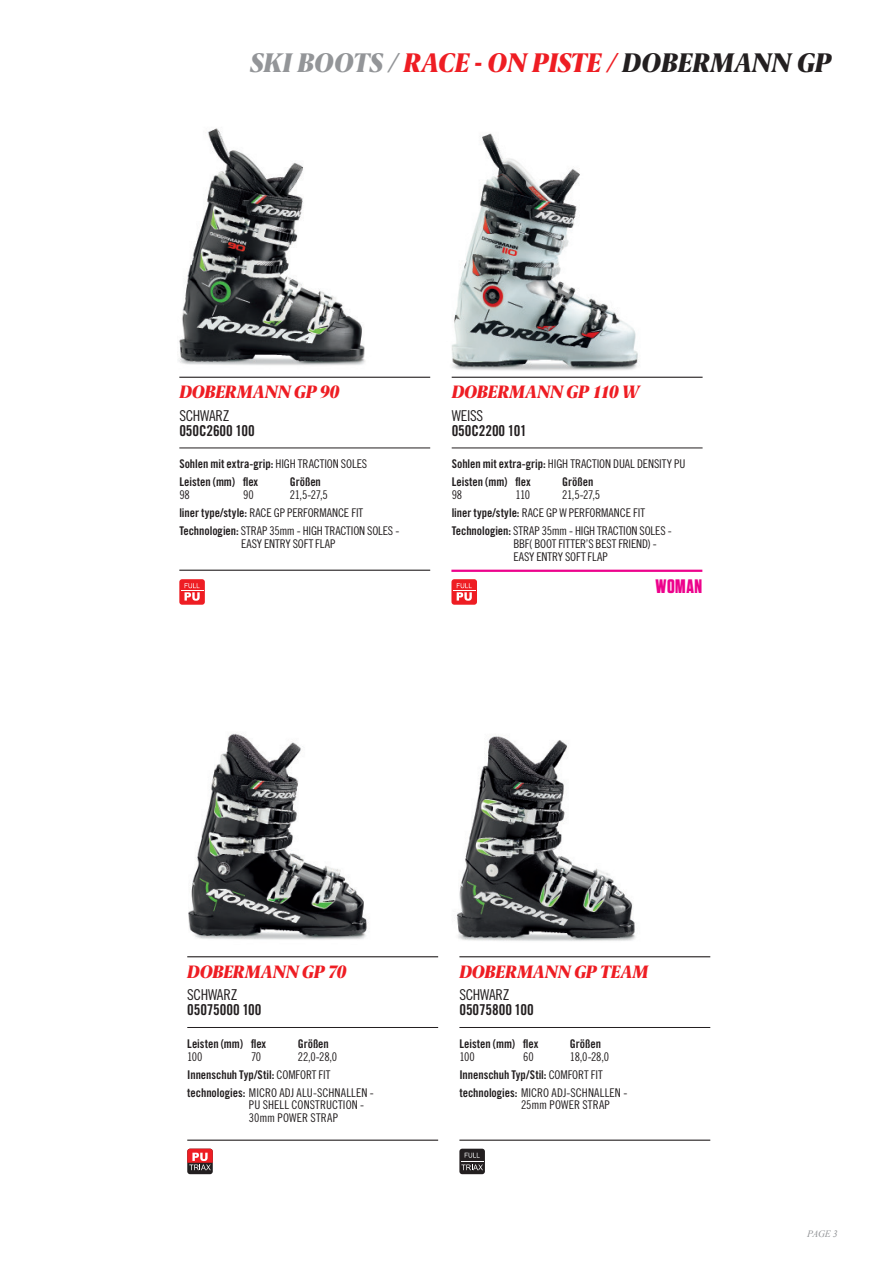
<style>
.page{position:relative;width:893px;height:1263px;background:#fff}
.page>*{position:absolute;margin:0;border:0;box-sizing:border-box;transform-origin:0 0}
.t1{font:italic 900 27px "Berlingske Serif Cn";color:#ee1d23}
.t2{font:700 19.5px "Tungsten";letter-spacing:.03em;color:#ed028c}
.t3{font:italic 900 18px "Berlingske Serif Cn";letter-spacing:-.015em;color:#ee1d23}
.t4{font:15px "Trade Gothic LT Std Bd Cn 20";letter-spacing:-.005em;color:#231f20}
.t5{font:15px "Trade Gothic LT Std Cn 18";letter-spacing:-.02em;color:#231f20}
.t6{font:12px/12.8px "Trade Gothic LT Std Cn 18";letter-spacing:-.005em;color:#231f20;text-align:center}
.t7{font:12px "Trade Gothic LT Std Bd Cn 20";letter-spacing:-.005em;color:#231f20}
.t8{font:italic 9.75px "Times New Roman";color:#939598}
.s1{color:#939598}
.s2{color:#231f20}
.s3{font-family:"Trade Gothic LT Std Cn 18"}
.s4{font-family:"Trade Gothic LT Std Bd Cn 20"}
</style>
<div class="page">
<hr style="left:451px;top:570px;width:251px;height:2px;background:#ed028c">
<img style="left:178px;top:128px;width:204px;height:249px">
<img style="left:452px;top:133px;width:187px;height:238px">
<div style="left:179px;top:579px;width:26px;height:26px;background:#ee1d23;border-radius:3px"></div>
<svg style="left:181px;top:583px;width:22px;height:18px"></svg>
<div style="left:451px;top:579px;width:26px;height:26px;background:#ee1d23;border-radius:3px"></div>
<svg style="left:453px;top:583px;width:22px;height:18px"></svg>
<hr style="left:179px;top:570px;width:251px;height:1px;background:#231f20">
<hr style="left:179px;top:377px;width:251px;height:1px;background:#231f20">
<hr style="left:452px;top:377px;width:251px;height:1px;background:#231f20">
<hr style="left:179px;top:448px;width:251px;height:1px;background:#231f20">
<hr style="left:452px;top:448px;width:251px;height:1px;background:#231f20">
<img style="left:188px;top:733px;width:181px;height:207px">
<img style="left:456px;top:735px;width:180px;height:206px">
<div style="left:187px;top:1149px;width:26px;height:25px;background:#231f20;border-radius:3px"></div>
<svg style="left:187px;top:1149px;width:26px;height:21px"></svg>
<div style="left:459px;top:1149px;width:26px;height:25px;background:#231f20;border-radius:3px"></div>
<svg style="left:461px;top:1153px;width:22px;height:17px"></svg>
<hr style="left:187px;top:1139px;width:251px;height:2px;background:#231f20">
<hr style="left:459px;top:1139px;width:251px;height:2px;background:#231f20">
<hr style="left:187px;top:956px;width:251px;height:1px;background:#231f20">
<hr style="left:187px;top:1027px;width:251px;height:1px;background:#231f20">
<hr style="left:459px;top:956px;width:251px;height:1px;background:#231f20">
<hr style="left:459px;top:1027px;width:251px;height:1px;background:#231f20">
<p class="t1" style="left:250px;top:45px;width:583px"><span class="s1">SKI BOOTS /</span> RACE - ON PISTE / <span class="s2">DOBERMANN GP</span></p>
<p class="t3" style="left:179px;top:380px;width:162px">DOBERMANN GP 90</p>
<p class="t3" style="left:452px;top:380px;width:190px">DOBERMANN GP 110 W</p>
<p class="t5" style="left:179px;top:406px;width:52px">SCHWARZ</p>
<p class="t4" style="left:179px;top:421px;width:77px">050C2600 100</p>
<p class="t7" style="left:179px;top:457px;width:189px">Sohlen mit extra-grip: <span class="s3">HIGH TRACTION SOLES</span></p>
<p class="t7" style="left:179px;top:475px;width:80px">Leisten (mm) flex</p>
<p class="t7" style="left:290px;top:475px;width:33px">Größen</p>
<p class="t6" style="left:179px;top:488px;width:12px">98</p>
<p class="t6" style="left:243px;top:488px;width:12px">90</p>
<p class="t6" style="left:290px;top:488px;width:39px">21,5-27,5</p>
<p class="t6" style="left:179px;top:506px;width:185px"><span class="s4">liner type/style:</span> RACE GP PERFORMANCE FIT</p>
<p class="t6" style="left:179px;top:524px;width:221px"><span class="s4">Technologien:</span> STRAP 35mm - HIGH TRACTION SOLES -<br>EASY ENTRY SOFT FLAP</p>
<p class="t5" style="left:452px;top:406px;width:33px">WEISS</p>
<p class="t4" style="left:452px;top:421px;width:77px">050C2200 101</p>
<p class="t6" style="left:452px;top:457px;width:235px"><span class="s4">Sohlen mit extra-grip:</span> HIGH TRACTION DUAL DENSITY PU</p>
<p class="t7" style="left:452px;top:475px;width:80px">Leisten (mm) flex</p>
<p class="t7" style="left:562px;top:475px;width:33px">Größen</p>
<p class="t6" style="left:452px;top:488px;width:12px">98</p>
<p class="t6" style="left:515px;top:488px;width:16px">110</p>
<p class="t6" style="left:562px;top:488px;width:39px">21,5-27,5</p>
<p class="t6" style="left:452px;top:506px;width:195px"><span class="s4">liner type/style:</span> RACE GP W PERFORMANCE FIT</p>
<p class="t6" style="left:513px;top:524px;width:160px;text-align:left;text-indent:-62px"><span class="s4">Technologien:</span> STRAP 35mm - HIGH TRACTION SOLES -<br>BBF( BOOT FITTER’S BEST FRIEND) -</p>
<p class="t6" style="left:513px;top:550px;width:96px">EASY ENTRY SOFT FLAP</p>
<p class="t2" style="left:655px;top:576px;width:48px">WOMAN</p>
<p class="t3" style="left:187px;top:959px;width:161px">DOBERMANN GP 70</p>
<p class="t3" style="left:459px;top:959px;width:191px">DOBERMANN GP TEAM</p>
<p class="t5" style="left:187px;top:986px;width:52px">SCHWARZ</p>
<p class="t4" style="left:187px;top:1001px;width:76px">05075000 100</p>
<p class="t7" style="left:187px;top:1036px;width:80px">Leisten (mm) flex</p>
<p class="t7" style="left:298px;top:1036px;width:33px">Größen</p>
<p class="t6" style="left:187px;top:1050px;width:17px">100</p>
<p class="t6" style="left:251px;top:1050px;width:12px">70</p>
<p class="t6" style="left:298px;top:1050px;width:41px">22,0-28,0</p>
<p class="t7" style="left:187px;top:1067px;width:145px">Innenschuh Typ/Stil: <span class="s3">COMFORT FIT</span></p>
<p class="t6" style="left:187px;top:1086px;width:188px"><span class="s4">technologies:</span> MICRO ADJ ALU-SCHNALLEN -</p>
<p class="t6" style="left:249px;top:1098px;width:117px">PU SHELL CONSTRUCTION -</p>
<p class="t6" style="left:249px;top:1111px;width:91px">30mm POWER STRAP</p>
<p class="t5" style="left:459px;top:986px;width:52px">SCHWARZ</p>
<p class="t4" style="left:459px;top:1001px;width:76px">05075800 100</p>
<p class="t7" style="left:459px;top:1036px;width:80px">Leisten (mm) flex</p>
<p class="t7" style="left:570px;top:1036px;width:33px">Größen</p>
<p class="t6" style="left:459px;top:1050px;width:17px">100</p>
<p class="t6" style="left:523px;top:1050px;width:12px">60</p>
<p class="t6" style="left:570px;top:1050px;width:41px">18,0-28,0</p>
<p class="t7" style="left:459px;top:1067px;width:145px">Innenschuh Typ/Stil: <span class="s3">COMFORT FIT</span></p>
<p class="t6" style="left:459px;top:1086px;width:169px"><span class="s4">technologies:</span> MICRO ADJ-SCHNALLEN -</p>
<p class="t6" style="left:521px;top:1098px;width:90px">25mm POWER STRAP</p>
<p class="t8" style="left:807px;top:1227px;width:32px">PAGE 3</p>
</div>
